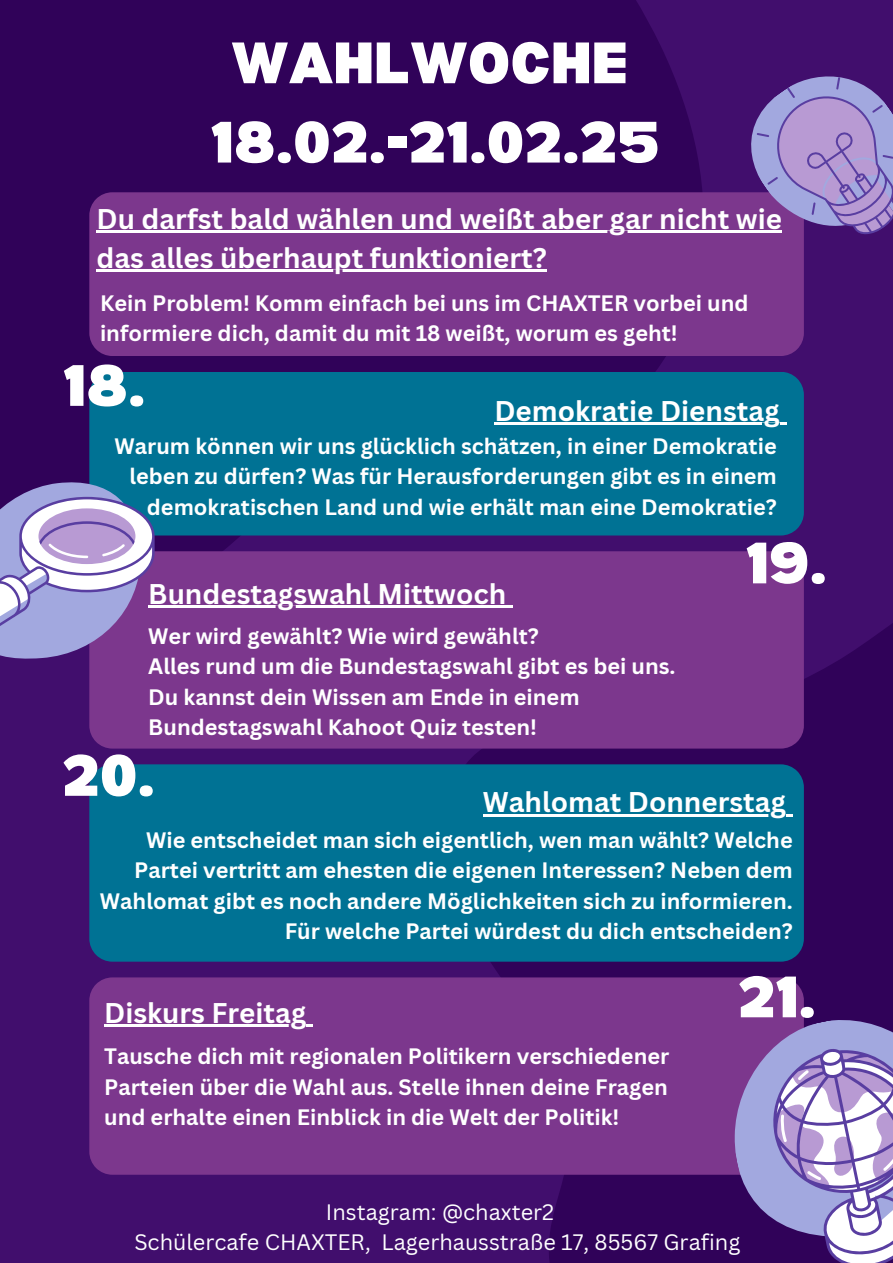
<style>
.page{position:relative;width:893px;height:1263px;background:#410e6d}
.page>*{position:absolute;margin:0;border:0;box-sizing:border-box;transform-origin:0 0}
.t1{font:900 57px/79.3px "Bernoru";color:#fff;text-align:center}
.t2{font:700 27.75px "Canva Sans";color:#fff}
.t3{font:700 21.75px/30.4px "Canva Sans";color:#fff;text-align:right}
.t4{font:21.75px "Canva Sans";color:#fff}
</style>
<div class="page">
<div style="left:0;top:0;width:712px;height:551px;background:#300259"></div>
<div style="left:89px;top:192px;width:715px;height:164px;background:#7c378d"></div>
<svg style="left:435px;top:536px;width:458px;height:727px;fill:#300259"></svg>
<div style="left:89px;top:372px;width:715px;height:163px;background:#007294"></div>
<div style="left:89px;top:551px;width:715px;height:197px;background:#7c378d"></div>
<div style="left:89px;top:764px;width:715px;height:198px;background:#007294"></div>
<div style="left:89px;top:977px;width:715px;height:198px;background:#7c378d"></div>
<svg style="left:0;top:482px;width:155px;height:177px"></svg>
<svg style="left:726px;top:76px;width:167px;height:192px"></svg>
<svg style="left:712px;top:999px;width:181px;height:259px;fill:#7c378d"></svg>
<svg style="left:760px;top:1034px;width:133px;height:229px"></svg>
<hr style="left:97px;top:231px;width:685px;height:2px;background:#fff">
<hr style="left:97px;top:270px;width:450px;height:2px;background:#fff">
<hr style="left:494px;top:423px;width:286px;height:2px;background:#fff">
<svg style="left:780px;top:423px;width:6px;height:2px"></svg>
<hr style="left:148px;top:605px;width:358px;height:3px;background:#fff">
<svg style="left:506px;top:605px;width:7px;height:3px"></svg>
<hr style="left:483px;top:814px;width:303px;height:2px;background:#fff">
<svg style="left:786px;top:814px;width:6px;height:2px"></svg>
<hr style="left:104px;top:1024px;width:202px;height:2px;background:#fff">
<svg style="left:306px;top:1024px;width:7px;height:2px"></svg>
<p class="t1" style="left:211px;top:21px;width:450px">WAHLWOCHE<br>18.02.-21.02.25</p>
<h2 class="t2" style="left:97px;top:199px;width:687px">Du darfst bald wählen und weißt aber gar nicht wie</h2>
<h1 class="t2" style="left:97px;top:238px;width:451px">das alles überhaupt funktioniert?</h1>
<h2 class="t3" style="left:100px;top:287px;width:650px;text-align:left">Kein Problem! Komm einfach bei uns im CHAXTER vorbei und informiere dich, damit du mit 18 weißt, worum es geht!</h2>
<h2 class="t1" style="left:63px;top:344px;width:84px">18.</h2>
<p class="t2" style="left:494px;top:391px;width:287px">Demokratie Dienstag</p>
<h3 class="t3" style="left:115px;top:430px;width:663px">Warum können wir uns glücklich schätzen, in einer Demokratie leben zu dürfen? Was für Herausforderungen gibt es in einem demokratischen Land und wie erhält man eine Demokratie?</h3>
<h4 class="t2" style="left:148px;top:574px;width:359px">Bundestagswahl Mittwoch</h4>
<h3 class="t3" style="left:148px;top:620px;width:529px;text-align:left">Wer wird gewählt? Wie wird gewählt?<br>Alles rund um die Bundestagswahl gibt es bei uns.<br>Du kannst dein Wissen am Ende in einem Bundestagswahl Kahoot Quiz testen!</h3>
<p class="t1" style="left:746px;top:521px;width:83px">19.</p>
<h3 class="t1" style="left:62px;top:734px;width:94px">20.</h3>
<h4 class="t2" style="left:483px;top:782px;width:305px">Wahlomat Donnerstag</h4>
<p class="t3" style="left:100px;top:824px;width:694px">Wie entscheidet man sich eigentlich, wen man wählt? Welche Partei vertritt am ehesten die eigenen Interessen? Neben dem Wahlomat gibt es noch andere Möglichkeiten sich zu informieren.<br>Für welche Partei würdest du dich entscheiden?</p>
<h2 class="t2" style="left:104px;top:993px;width:204px">Diskurs Freitag</h2>
<p class="t3" style="left:104px;top:1041px;width:566px;text-align:justify">Tausche dich mit regionalen Politikern verschiedener Parteien über die Wahl aus. Stelle ihnen deine Fragen und erhalte einen Einblick in die Welt der Politik!</p>
<h4 class="t1" style="left:737px;top:955px;width:80px">21.</h4>
<h3 class="t4" style="left:326px;top:1196px;width:230px">Instagram: @chaxter2</h3>
<h4 class="t4" style="left:134px;top:1227px;width:607px">Schülercafe CHAXTER, Lagerhausstraße 17, 85567 Grafing</h4>
</div>
